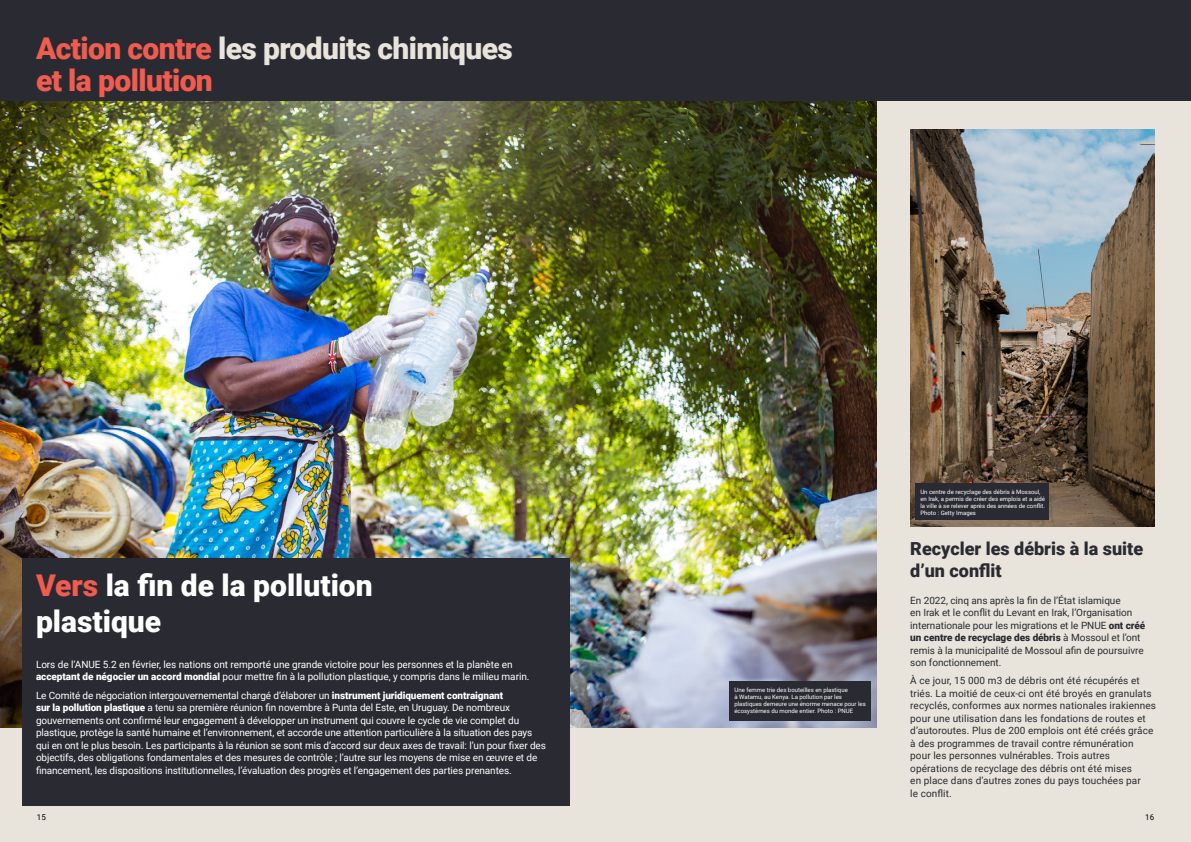
<style>
.page{position:relative;width:1191px;height:842px;background:#fff}
.page>*{position:absolute;margin:0;border:0;box-sizing:border-box;transform-origin:0 0}
.t1{font:900 30px/32px "Roboto";letter-spacing:-.02em;color:#f15c4f}
.t2{font:900 30px/36px "Roboto";color:#fff}
.t3{font:900 18px/21.6px "Roboto";color:#2a2b32}
.t4{font:10px/12.5px "Roboto";letter-spacing:-.01em;color:#fff}
.t5{font:10px/12.5px "Roboto";letter-spacing:.01em;color:#2a2b32}
.t6{font:8px "Roboto";color:#000}
.t7{font:6px/7.2px "Roboto";color:#fff}
.s1{color:#e8e4db}
.s2{color:#f15c4f}
.s3{font-weight:900}
</style>
<div class="page">
<div style="left:0;top:0;width:595px;height:842px;background:#e8e4db"></div>
<div style="left:595px;top:0;width:596px;height:842px;background:#e8e4db"></div>
<img style="left:0;top:101px;width:876px;height:626px">
<div style="left:595px;top:0;width:596px;height:101px;background:#2a2b32"></div>
<div style="left:22px;top:558px;width:548px;height:248px;background:#2a2b32"></div>
<div style="left:0;top:0;width:595px;height:101px;background:#2a2b32"></div>
<img style="left:910px;top:129px;width:245px;height:397px">
<div style="left:729px;top:681px;width:142px;height:39px;background:#2a2b32"></div>
<div style="left:915px;top:483px;width:133px;height:37px;background:#2a2b32"></div>
<h1 class="t1" style="left:36px;top:31px;width:478px">Action contre <span class="s1">les produits chimiques </span>et la pollution</h1>
<h1 class="t2" style="left:36px;top:567px;width:338px"><span class="s2">Vers</span> la fin de la pollution plastique</h1>
<p class="t4" style="left:36px;top:658px;width:495px">Lors de l’ANUE 5.2 en février, les nations ont remporté une grande victoire pour les personnes et la planète en <span class="s3">acceptant de négocier un accord mondial</span> pour mettre fin à la pollution plastique, y compris dans le milieu marin.</p>
<p class="t4" style="left:36px;top:688px;width:511px">Le Comité de négociation intergouvernemental chargé d’élaborer un <span class="s3">instrument juridiquement contraignant<br>sur la pollution plastique</span> a tenu sa première réunion fin novembre à Punta del Este, en Uruguay. De nombreux gouvernements ont confirmé leur engagement à développer un instrument qui couvre le cycle de vie complet du plastique, protège la santé humaine et l’environnement, et accorde une attention particulière à la situation des pays qui en ont le plus besoin. Les participants à la réunion se sont mis d’accord sur deux axes de travail: l’un pour fixer des objectifs, des obligations fondamentales et des mesures de contrôle ; l’autre sur les moyens de mise en œuvre et de financement, les dispositions institutionnelles, l’évaluation des progrès et l’engagement des parties prenantes.</p>
<p class="t7" style="left:734px;top:686px;width:133px">Une femme trie des bouteilles en plastique<br>à Watamu, au Kenya. La pollution par les plastiques demeure une énorme menace pour les écosystèmes du monde entier. Photo : PNUE</p>
<p class="t7" style="left:920px;top:488px;width:126px">Un centre de recyclage des débris à Mossoul, en Irak, a permis de créer des emplois et a aidé la ville à se relever après des années de conflit.<br>Photo : Getty Images</p>
<h2 class="t3" style="left:910px;top:537px;width:234px">Recycler les débris à la suite d’un conflit</h2>
<p class="t5" style="left:910px;top:593px;width:237px">En 2022, cinq ans après la fin de l’État islamique<br>en Irak et le conflit du Levant en Irak, l’Organisation internationale pour les migrations et le PNUE <span class="s3">ont créé un centre de recyclage des débris</span> à Mossoul et l’ont remis à la municipalité de Mossoul afin de poursuivre son fonctionnement.</p>
<p class="t5" style="left:910px;top:674px;width:247px">À ce jour, 15 000 m3 de débris ont été récupérés et triés. La moitié de ceux-ci ont été broyés en granulats recyclés, conformes aux normes nationales irakiennes pour une utilisation dans les fondations de routes et d’autoroutes. Plus de 200 emplois ont été créés grâce à des programmes de travail contre rémunération pour les personnes vulnérables. Trois autres opérations de recyclage des débris ont été mises<br>en place dans d’autres zones du pays touchées par<br>le conflit.</p>
<p class="t6" style="left:37px;top:811px;width:10px">15</p>
<p class="t6" style="left:1145px;top:811px;width:10px">16</p>
</div>
